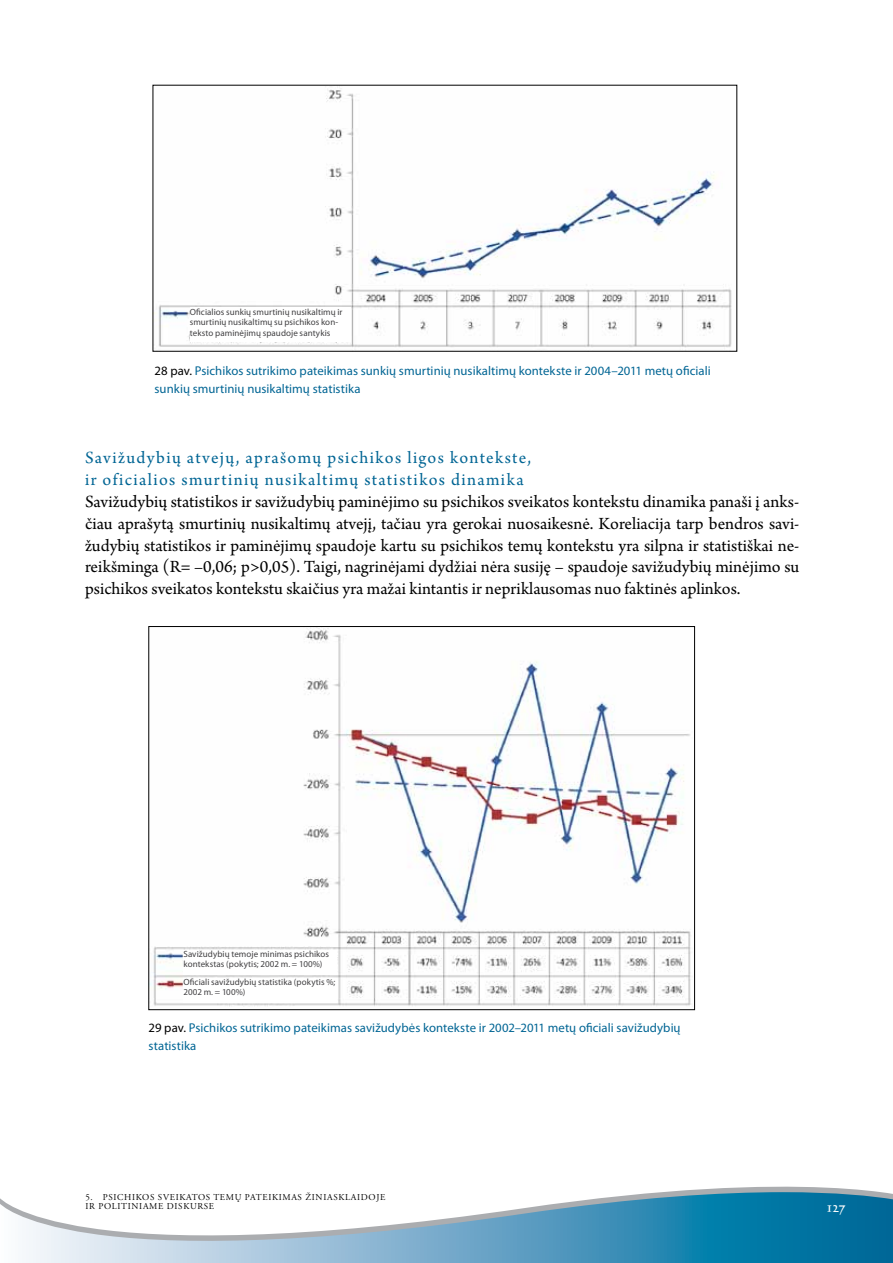
<style>
.page{position:relative;width:893px;height:1263px;background:#fff}
.page>*{position:absolute;margin:0;border:0;box-sizing:border-box;transform-origin:0 0}
.t1{font:18px/21.9px "Arno Pro";color:#000;text-align:justify}
.t2{font:18px/21.9px "Arno Pro";letter-spacing:.075em;color:#006594}
.t3{font:15.75px "Calligraphic 421 BT Roman B";color:#fff}
.t4{font:12.75px/18px "Myriad Pro";letter-spacing:.005em;color:#006594}
.t5{font:9px/10.5px "Myriad Pro";letter-spacing:.005em;color:#414042}
.t6{font:9px/9px "Adobe Garamond Pro";letter-spacing:.075em;color:#000}
.s1{color:#000}
</style>
<div class="page">
<svg style="left:666px;top:1186px;width:213px;height:6px"></svg>
<svg style="left:1px;top:1192px;width:892px;height:71px"></svg>
<img style="left:158px;top:88px;width:574px;height:260px">
<img style="left:151px;top:628px;width:540px;height:378px">
<div style="left:183px;top:950px;width:154px;height:24px;background:#fff"></div>
<div style="left:183px;top:978px;width:154px;height:24px;background:#fff"></div>
<div style="left:190px;top:308px;width:160px;height:34px;background:#fff"></div>
<p class="t5" style="left:190px;top:306px;width:154px">Oficialios sunkių smurtinių nusikaltimų ir smurtinių nusikaltimų su psichikos kon&shy;teksto paminėjimų spaudoje santykis</p>
<p class="t4" style="left:155px;top:362px;width:558px"><span class="s1">28 pav.</span> Psichikos sutrikimo pateikimas sunkių smurtinių nusikaltimų kontekste ir 2004–2011 metų oficiali sunkių smurtinių nusikaltimų statistika</p>
<p class="t2" style="left:85px;top:447px;width:447px">Savižudybių atvejų, aprašomų psichikos ligos kontekste, ir oficialios smurtinių nusikaltimų statistikos dinamika</p>
<p class="t1" style="left:85px;top:491px;width:716px">Savižudybių statistikos ir savižudybių paminėjimo su psichikos sveikatos kontekstu dinamika panaši į anks&shy;čiau aprašytą smurtinių nusikaltimų atvejį, tačiau yra gerokai nuosaikesnė. Koreliacija tarp bendros savi&shy;žudybių statistikos ir paminėjimų spaudoje kartu su psichikos temų kontekstu yra silpna ir statistiškai ne&shy;reikšminga (R= –0,06; p&gt;0,05). Taigi, nagrinėjami dydžiai nėra susiję – spaudoje savižudybių minėjimo su psichikos sveikatos kontekstu skaičius yra mažai kintantis ir nepriklausomas nuo faktinės aplinkos.</p>
<p class="t5" style="left:183px;top:948px;width:147px">Savižudybių temoje minimas psichikos kontekstas (pokytis; 2002 m. = 100%)</p>
<p class="t5" style="left:183px;top:976px;width:153px">Oficiali savižudybių statistika (pokytis %;<br>2002 m. = 100%)</p>
<p class="t4" style="left:149px;top:1018px;width:534px"><span class="s1">29 pav.</span> Psichikos sutrikimo pateikimas savižudybės kontekste ir 2002–2011 metų oficiali savižudybių statistika</p>
<p class="t6" style="left:85px;top:1193px;width:301px">5. PSICHIKOS SVEIKATOS TEMŲ PATEIKIMAS ŽINIASKLAIDOJE<br>IR POLITINIAME DISKURSE</p>
<p class="t3" style="left:827px;top:1196px;width:20px">127</p>
</div>
